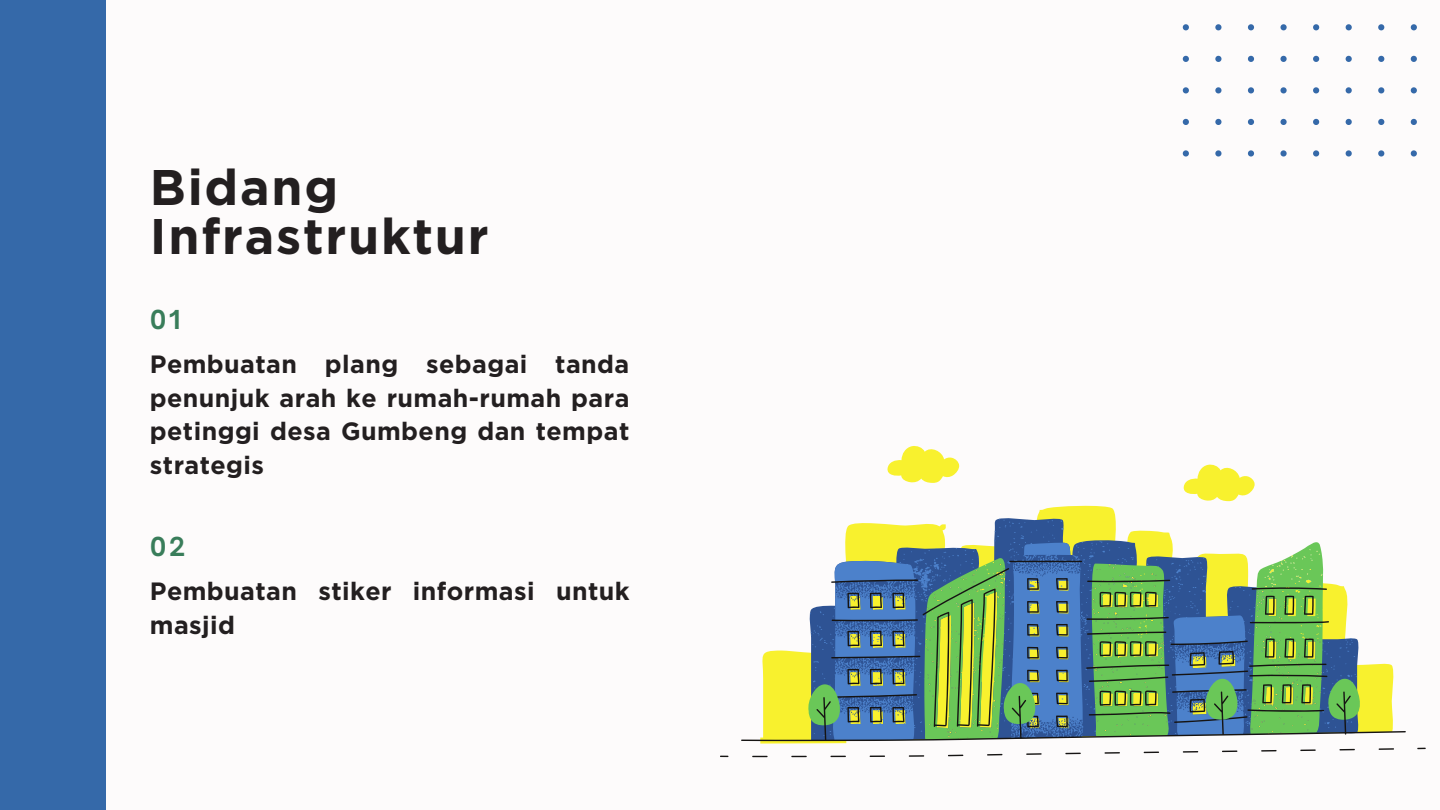
<style>
.page{position:relative;width:1440px;height:810px;background:#fdfbfb}
.page>*{position:absolute;margin:0;border:0;box-sizing:border-box;transform-origin:0 0}
.t1{font:700 50px/49.5px "Gotham";letter-spacing:.035em;color:#231f20}
.t2{font:700 25px/33.8px "Gotham";letter-spacing:.015em;color:#231f20;text-align:justify}
.t3{font:700 25px "Open Sauce One";color:#397d5a}
</style>
<div class="page">
<svg style="left:1183px;top:24px;width:234px;height:133px"></svg>
<div style="left:0;top:0;width:106px;height:810px;background:#3569a9"></div>
<svg style="left:887px;top:446px;width:368px;height:70px"></svg>
<svg style="left:845px;top:519px;width:326px;height:19px"></svg>
<svg style="left:845px;top:538px;width:478px;height:23px"></svg>
<svg style="left:720px;top:561px;width:706px;height:196px"></svg>
<p class="t1" style="left:150px;top:162px;width:340px">Bidang<br>Infrastruktur</p>
<p class="t3" style="left:150px;top:304px;width:32px">01</p>
<p class="t2" style="left:150px;top:347px;width:481px">Pembuatan plang sebagai tanda penunjuk arah ke rumah-rumah para petinggi desa Gumbeng dan tempat strategis</p>
<p class="t3" style="left:150px;top:531px;width:37px">02</p>
<p class="t2" style="left:150px;top:574px;width:481px">Pembuatan stiker informasi untuk masjid</p>
</div>
